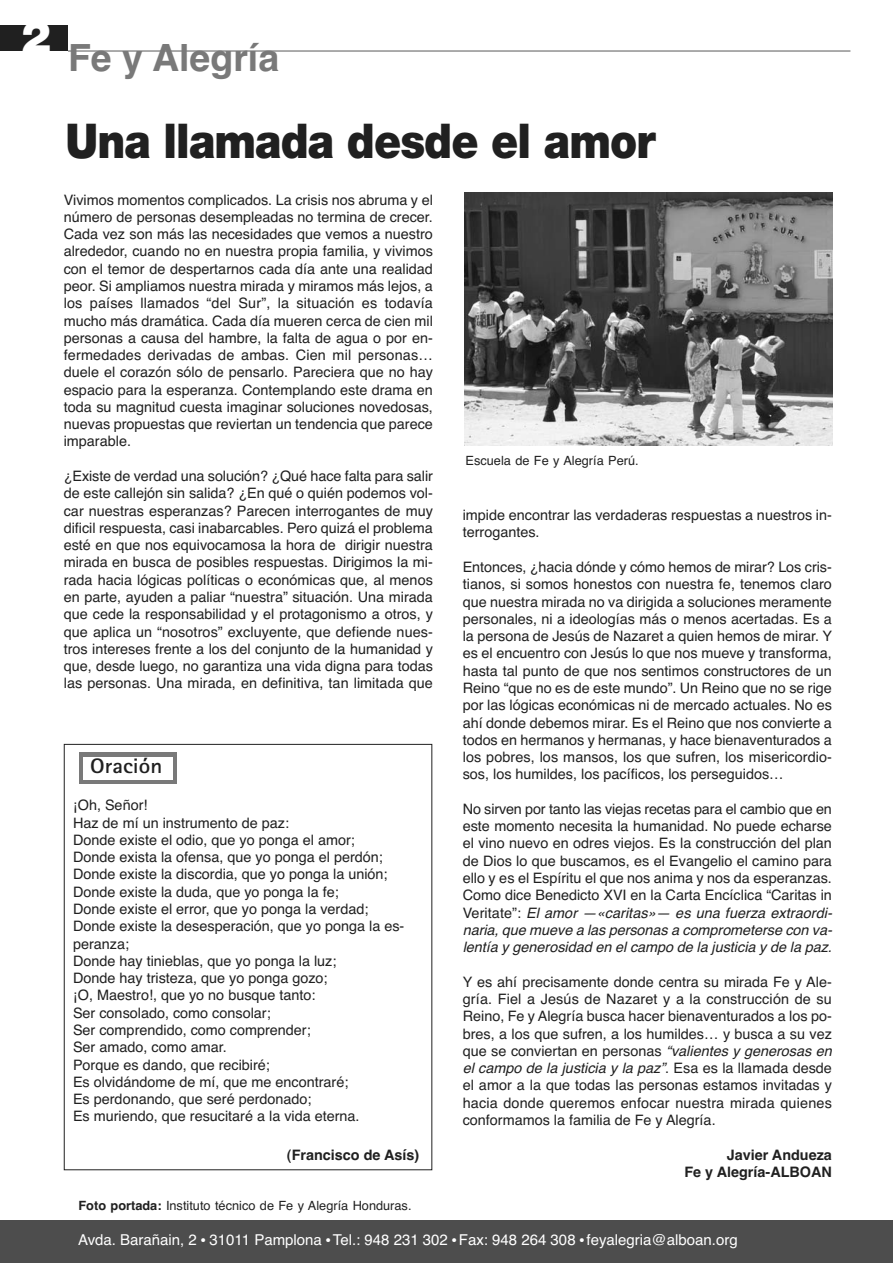
<style>
.page{position:relative;width:893px;height:1263px;background:#fff}
.page>*{position:absolute;margin:0;border:0;box-sizing:border-box;transform-origin:0 0}
.t1{font:900 48px "Helvetica Neue";letter-spacing:-.02em;color:#202020;scale:.9 1}
.t2{font:700 37.5px "Helvetica";color:#797979}
.t3{font:700 21px "Rotis Sans Serif";color:#202020;scale:1.1 1}
.t4{font:15px "Helvetica";color:#fff}
.t5{font:14.4px/17.2px "Helvetica";color:#202020}
.t6{font:700 14.4px/17.2px "Helvetica";color:#202020;text-align:right}
.t7{font:12.75px "Helvetica";color:#202020}
.s1{font-weight:700}
.s2{font-style:italic}
</style>
<div class="page">
<div style="left:0;top:26px;width:68px;height:25px;background:#202020"></div>
<hr style="left:68px;top:50px;width:782px;height:2px;background:#909090">
<div style="left:0;top:1220px;width:893px;height:43px;background:#4d4d4d"></div>
<img style="left:464px;top:193px;width:368px;height:252px">
<div style="left:79px;top:752px;width:98px;height:32px;background:#797979"></div>
<div style="left:64px;top:744px;width:368px;height:426px;border:1px solid #202020"></div>
<div style="left:83px;top:757px;width:89px;height:23px;background:#fff"></div>
<h2 class="t2" style="left:21px;top:44px;width:259px"><sup>2</sup> Fe y Alegría</h2>
<h1 class="t1" style="left:66px;top:124px;width:657px">Una llamada desde el amor</h1>
<p class="t5" style="left:64px;top:192px;width:371px;text-align:justify">Vivimos momentos complicados. La crisis nos abruma y el número de personas desempleadas no termina de crecer.<br>Cada vez son más las necesidades que vemos a nuestro alrededor, cuando no en nuestra propia familia, y vivimos con el temor de despertarnos cada día ante una realidad peor. Si ampliamos nuestra mirada y miramos más lejos, a los países llamados “del Sur”, la situación es todavía mucho más dramática. Cada día mueren cerca de cien mil personas a causa del hambre, la falta de agua o por en&shy;fermedades derivadas de ambas. Cien mil personas… duele el corazón sólo de pensarlo. Pareciera que no hay espacio para la esperanza. Contemplando este drama en toda su magnitud cuesta imaginar soluciones novedosas, nuevas propuestas que reviertan un tendencia que parece imparable.</p>
<p class="t5" style="left:64px;top:469px;width:371px;text-align:justify">¿Existe de verdad una solución? ¿Qué hace falta para salir de este callejón sin salida? ¿En qué o quién podemos vol&shy;car nuestras esperanzas? Parecen interrogantes de muy dificil respuesta, casi inabarcables. Pero quizá el problema esté en que nos equivocamosa la hora de dirigir nuestra mirada en busca de posibles respuestas. Dirigimos la mi&shy;rada hacia lógicas políticas o económicas que, al menos en parte, ayuden a paliar “nuestra” situación. Una mirada que cede la responsabilidad y el protagonismo a otros, y que aplica un “nosotros” excluyente, que defiende nues&shy;tros intereses frente a los del conjunto de la humanidad y que, desde luego, no garantiza una vida digna para todas las personas. Una mirada, en definitiva, tan limitada que</p>
<h3 class="t3" style="left:90px;top:759px;width:67px">Oración</h3>
<p class="t5" style="left:73px;top:798px;width:333px">¡Oh, Señor!<br>Haz de mí un instrumento de paz:<br>Donde existe el odio, que yo ponga el amor;<br>Donde exista la ofensa, que yo ponga el perdón; Donde existe la discordia, que yo ponga la unión; Donde existe la duda, que yo ponga la fe;<br>Donde existe el error, que yo ponga la verdad; Donde existe la desesperación, que yo ponga la es&shy;peranza;<br>Donde hay tinieblas, que yo ponga la luz;<br>Donde hay tristeza, que yo ponga gozo;<br>¡O, Maestro!, que yo no busque tanto:<br>Ser consolado, como consolar;<br>Ser comprendido, como comprender;<br>Ser amado, como amar.<br>Porque es dando, que recibiré;<br>Es olvidándome de mí, que me encontraré;<br>Es perdonando, que seré perdonado;<br>Es muriendo, que resucitaré a la vida eterna.</p>
<p class="t6" style="left:287px;top:1147px;width:134px">(Francisco de Asís)</p>
<p class="t7" style="left:79px;top:1201px;width:335px"><span class="s1">Foto portada:</span> Instituto técnico de Fe y Alegría Honduras.</p>
<p class="t7" style="left:466px;top:455px;width:175px">Escuela de Fe y Alegría Perú.</p>
<p class="t5" style="left:463px;top:508px;width:371px">impide encontrar las verdaderas respuestas a nuestros in&shy;terrogantes.</p>
<p class="t5" style="left:463px;top:560px;width:371px;text-align:justify">Entonces, ¿hacia dónde y cómo hemos de mirar? Los cris&shy;tianos, si somos honestos con nuestra fe, tenemos claro que nuestra mirada no va dirigida a soluciones meramente personales, ni a ideologías más o menos acertadas. Es a la persona de Jesús de Nazaret a quien hemos de mirar. Y es el encuentro con Jesús lo que nos mueve y transforma, hasta tal punto de que nos sentimos constructores de un Reino “que no es de este mundo”. Un Reino que no se rige por las lógicas económicas ni de mercado actuales. No es ahí donde debemos mirar. Es el Reino que nos convierte a todos en hermanos y hermanas, y hace bienaventurados a los pobres, los mansos, los que sufren, los misericordio&shy;sos, los humildes, los pacíficos, los perseguidos…</p>
<p class="t5" style="left:463px;top:802px;width:373px">No sirven por tanto las viejas recetas para el cambio que en este momento necesita la humanidad. No puede echarse el vino nuevo en odres viejos. Es la construcción del plan de Dios lo que buscamos, es el Evangelio el camino para ello y es el Espíritu el que nos anima y nos da esperanzas.<br>Como dice Benedicto XVI en la Carta Encíclica “Caritas in Ve r i t a t e ” : <span class="s2">El amor —«caritas»— es una fuerza extraordi&shy;naria,que mueve a las personas a comprometerse con va&shy;lentía y generosidad en elcampo de la justicia y de la paz.</span></p>
<p class="t5" style="left:463px;top:974px;width:373px">Y es ahí precisamente donde centra su mirada Fe y Ale&shy;gría. Fiel a Jesús de Nazaret y a la construcción de su Reino, Fe y Alegría busca hacer bienaventurados a los po&shy;bres, a los que sufren, a los humildes… y busca a su vez que se conviertan en personas <span class="s2">“valientes y generosas en el campo de la justicia y la paz”</span>. E s a e s l a l l a m a d a d e s d e el amor a la que todas las personas estamos invitadas y hacia donde queremos enfocar nuestra mirada quienes conformamos la familia de Fe y Alegría.</p>
<p class="t6" style="left:684px;top:1147px;width:149px">Javier Andueza<br>Fe y Alegría-ALBOAN</p>
<p class="t4" style="left:78px;top:1234px;width:661px">Avda. Barañain, 2 ● 31011 Pamplona ● Tel.: 948 231 302 ● Fax: 948 264 308 ● feyalegria@alboan.org</p>
</div>
